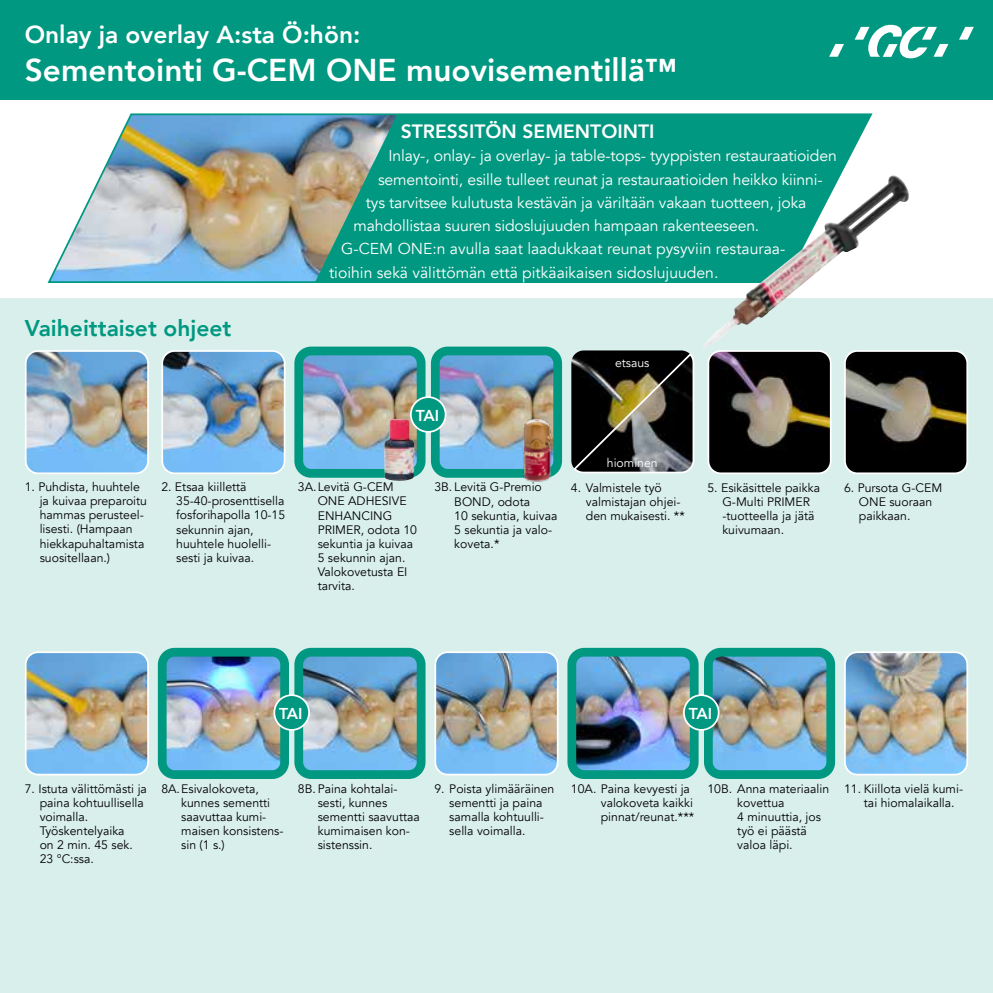
<style>
.page{position:relative;width:993px;height:993px;background:#fff}
.page>*{position:absolute;margin:0;border:0;box-sizing:border-box;transform-origin:0 0}
.t1{font:800 31.5px "Avenir";color:#fff}
.t2{font:800 24.5px "Avenir";color:#fff}
.t3{font:800 22.75px "Avenir";color:#009880}
.t4{font:800 19.25px "Avenir";color:#fff}
.t5{font:15.75px "Avenir";letter-spacing:-.01em;color:#fff}
.t6{font:800 15.75px "Avenir";letter-spacing:-.045em;color:#fff}
.t7{font:12.25px/14px "Avenir";color:#000}
.t8{font:12.25px "Avenir";color:#fff}
</style>
<div class="page">
<div style="left:0;top:299px;width:992px;height:693px;background:#d9efec"></div>
<div style="left:0;top:0;width:992px;height:99px;background:#009880"></div>
<svg style="left:959px;top:27px;width:14px;height:13px"></svg>
<svg style="left:854px;top:25px;width:94px;height:33px"></svg>
<svg style="left:829px;top:44px;width:14px;height:13px"></svg>
<img style="left:28px;top:353px;width:118px;height:118px">
<div style="left:25px;top:350px;width:124px;height:124px;border:2px solid #fff;border-radius:12px"></div>
<img style="left:164px;top:353px;width:119px;height:119px">
<div style="left:161px;top:350px;width:124px;height:124px;border:2px solid #fff;border-radius:12px"></div>
<img style="left:304px;top:356px;width:111px;height:111px">
<div style="left:294px;top:346px;width:131px;height:131px;border:9px solid #009880;border-radius:12px"></div>
<img style="left:441px;top:356px;width:111px;height:111px">
<div style="left:431px;top:346px;width:131px;height:131px;border:9px solid #009880;border-radius:12px"></div>
<img style="left:710px;top:353px;width:119px;height:119px">
<div style="left:707px;top:350px;width:124px;height:124px;border:2px solid #fff;border-radius:12px"></div>
<img style="left:846px;top:352px;width:120px;height:121px">
<div style="left:843px;top:350px;width:124px;height:124px;border:2px solid #fff;border-radius:12px"></div>
<img style="left:28px;top:654px;width:118px;height:119px">
<div style="left:25px;top:651px;width:124px;height:124px;border:2px solid #fff;border-radius:12px"></div>
<img style="left:168px;top:657px;width:111px;height:111px">
<div style="left:158px;top:647px;width:131px;height:131px;border:9px solid #009880;border-radius:12px"></div>
<img style="left:304px;top:657px;width:111px;height:111px">
<div style="left:294px;top:647px;width:131px;height:131px;border:9px solid #009880;border-radius:12px"></div>
<img style="left:437px;top:654px;width:120px;height:120px">
<div style="left:434px;top:651px;width:124px;height:124px;border:2px solid #fff;border-radius:12px"></div>
<img style="left:577px;top:657px;width:111px;height:111px">
<div style="left:567px;top:647px;width:131px;height:131px;border:9px solid #009880;border-radius:12px"></div>
<img style="left:713px;top:657px;width:111px;height:111px">
<div style="left:703px;top:647px;width:131px;height:131px;border:9px solid #009880;border-radius:12px"></div>
<img style="left:846px;top:654px;width:120px;height:120px">
<div style="left:843px;top:651px;width:124px;height:124px;border:2px solid #fff;border-radius:12px"></div>
<img style="left:572px;top:351px;width:123px;height:123px">
<img style="left:497px;top:402px;width:79px;height:80px">
<img style="left:383px;top:419px;width:31px;height:62px">
<div style="left:400px;top:113px;width:472px;height:170px;background:#009880"></div>
<div style="left:410px;top:397px;width:35px;height:35px;background:#009880;border-radius:50%"></div>
<div style="left:410px;top:396px;width:36px;height:36px;border:2px solid #fff;border-radius:50%"></div>
<div style="left:274px;top:695px;width:35px;height:34px;background:#009880;border-radius:50%"></div>
<div style="left:273px;top:694px;width:37px;height:36px;border:2px solid #fff;border-radius:50%"></div>
<div style="left:683px;top:695px;width:35px;height:34px;background:#009880;border-radius:50%"></div>
<div style="left:682px;top:694px;width:37px;height:36px;border:2px solid #fff;border-radius:50%"></div>
<img style="left:47px;top:113px;width:353px;height:170px">
<img style="left:702px;top:175px;width:207px;height:173px">
<h2 class="t2" style="left:25px;top:15px;width:337px">Onlay ja overlay A:sta Ö:hön:</h2>
<h1 class="t1" style="left:25px;top:45px;width:653px">Sementointi G-CEM ONE muovisementillä™</h1>
<h3 class="t3" style="left:25px;top:310px;width:208px">Vaiheittaiset ohjeet</h3>
<h3 class="t4" style="left:401px;top:116px;width:255px">STRESSITÖN SEMENTOINTI</h3>
<p class="t5" style="left:388px;top:146px;width:449px">Inlay-, onlay- ja overlay- ja table-tops- tyyppisten restauraatioiden</p>
<p class="t5" style="left:378px;top:170px;width:446px">sementointi, esille tulleet reunat ja restauraatioiden heikko kiinni-</p>
<p class="t5" style="left:366px;top:193px;width:442px">tys tarvitsee kulutusta kestävän ja väriltään vakaan tuotteen, joka</p>
<p class="t5" style="left:353px;top:216px;width:407px">mahdollistaa suuren sidoslujuuden hampaan rakenteeseen.</p>
<p class="t5" style="left:341px;top:239px;width:445px">G-CEM ONE:n avulla saat laadukkaat reunat pysyviin restauraa-</p>
<p class="t5" style="left:329px;top:263px;width:391px">tioihin sekä välittömän että pitkäaikaisen sidoslujuuden.</p>
<p class="t6" style="left:415px;top:403px;width:25px">TAI</p>
<p class="t8" style="left:614px;top:355px;width:36px">etsaus</p>
<p class="t8" style="left:606px;top:455px;width:52px">hiominen</p>
<p class="t7" style="left:40px;top:480px;width:109px;text-indent:-15px">1. Puhdista, huuhtele ja kuivaa preparoitu hammas perusteel&shy;lisesti. (Hampaan hiekkapuhaltamista suositellaan.)</p>
<p class="t7" style="left:176px;top:480px;width:110px;text-indent:-15px">2. Etsaa kiillettä<br>35-40-prosenttisella fosforihapolla 10-15 sekunnin ajan, huuhtele huolelli&shy;sesti ja kuivaa.</p>
<p class="t7" style="left:317px;top:480px;width:101px;text-indent:-20px">3A.Levitä G-CEM<br>ONE ADHESIVE<br>ENHANCING<br>PRIMER, odota 10 sekuntia ja kuivaa<br>5 sekunnin ajan.<br>Valokovetusta EI tarvita.</p>
<p class="t7" style="left:454px;top:480px;width:105px;text-indent:-20px">3B. Levitä G-Premio<br>BOND, odota<br>10 sekuntia, kuivaa<br>5 sekuntia ja valo&shy;koveta.*</p>
<p class="t7" style="left:585px;top:480px;width:100px;text-indent:-15px">4. Valmistele työ valmistajan ohjei&shy;den mukaisesti. **</p>
<p class="t7" style="left:722px;top:480px;width:99px;text-indent:-15px">5. Esikäsittele paikka<br>G-Multi PRIMER -tuotteella ja jätä kuivumaan.</p>
<p class="t7" style="left:858px;top:480px;width:85px;text-indent:-15px">6. Pursota G-CEM<br>ONE suoraan paikkaan.</p>
<p class="t6" style="left:279px;top:700px;width:25px">TAI</p>
<p class="t6" style="left:688px;top:700px;width:25px">TAI</p>
<p class="t7" style="left:40px;top:781px;width:109px;text-indent:-15px">7. Istuta välittömästi ja paina kohtuullisella voimalla.<br>Työskentelyaika<br>on 2 min. 45 sek.<br>23 °C:ssa.</p>
<p class="t7" style="left:181px;top:781px;width:104px;text-indent:-20px">8A.Esivalokoveta, kunnes sementti saavuttaa kumi&shy;maisen konsistens&shy;sin (1 s.)</p>
<p class="t7" style="left:317px;top:781px;width:104px;text-indent:-20px">8B. Paina kohtalai&shy;sesti, kunnes sementti saavuttaa kumimaisen kon&shy;sistenssin.</p>
<p class="t7" style="left:449px;top:781px;width:107px;text-indent:-15px">9. Poista ylimääräinen sementti ja paina samalla kohtuulli&shy;sella voimalla.</p>
<p class="t7" style="left:600px;top:781px;width:95px;text-indent:-30px">10A. Paina kevyesti ja valokoveta kaikki pinnat/reunat.***</p>
<p class="t7" style="left:737px;top:781px;width:93px;text-indent:-30px">10B. Anna materiaalin kovettua<br>4 minuuttia, jos työ ei päästä valoa läpi.</p>
<p class="t7" style="left:863px;top:781px;width:101px;text-indent:-20px">11. Kiillota vielä kumi&shy;tai hiomalaikalla.</p>
</div>
